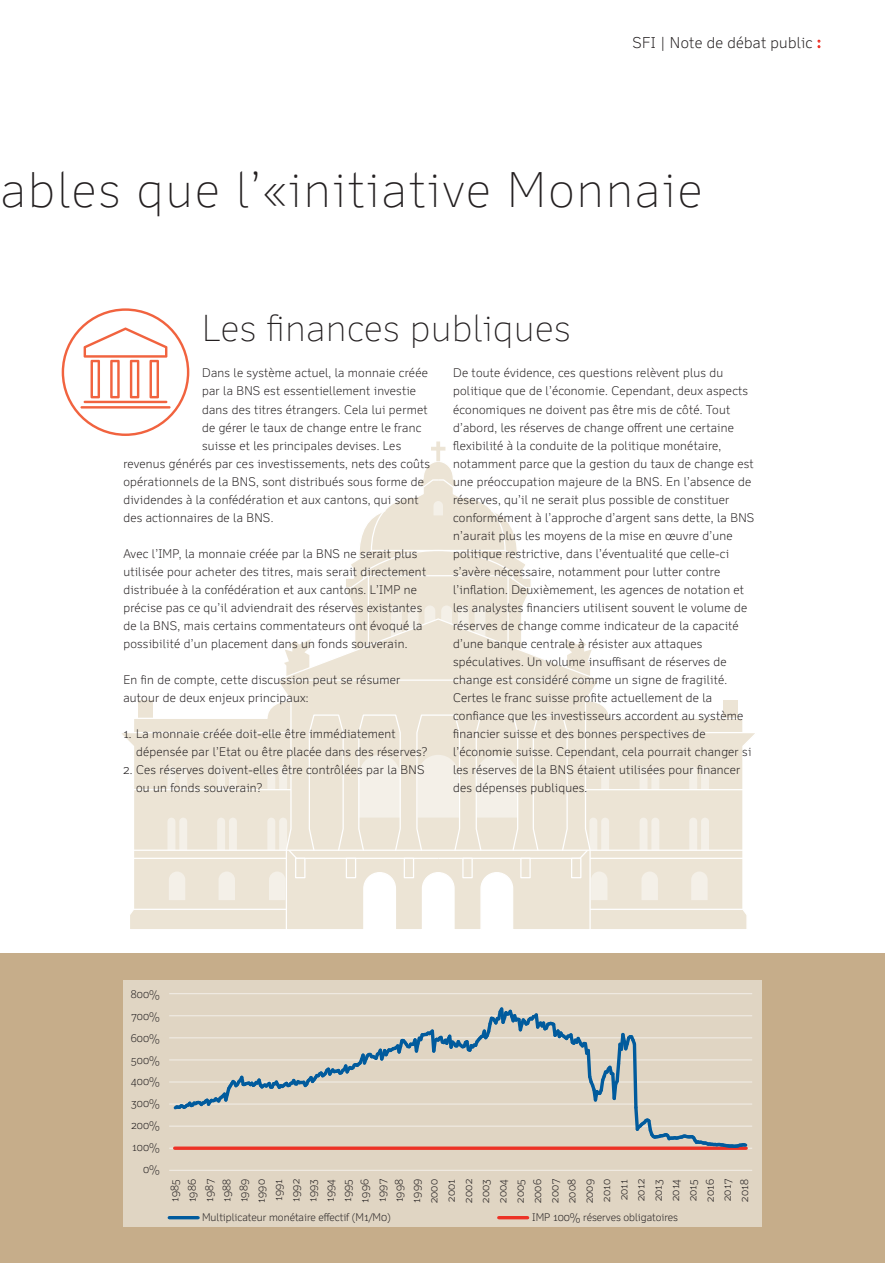
<style>
.page{position:relative;width:885px;height:1263px;background:#fff}
.page>*{position:absolute;margin:0;border:0;box-sizing:border-box;transform-origin:0 0}
.t1{font:100 48px "Felbridge Pro";letter-spacing:.045em;color:#231f20}
.Copy{font:100 36px "Felbridge Pro";letter-spacing:.02em;color:#231f20}
.t2{font:300 15px "Felbridge Pro";letter-spacing:.02em;color:#231f20}
.copy_FR{font:300 12px/18px "Felbridge Pro";letter-spacing:.02em;color:#231f20}
.Copy-2{font:300 12px/18px "Felbridge Pro";letter-spacing:.02em;color:#231f20}
.subtitle{font:300 10.5px/17.2px "Felbridge Pro";color:#231f20;text-align:justify}
.s1{font-family:"New Baskerville Std";font-weight:400;font-size:16.5px;color:#ee2e22}
</style>
<div class="page">
<svg style="left:279px;top:639px;width:319px;height:60px"></svg>
<hr style="left:277px;top:679px;width:322px;height:2px;background:#fff">
<svg style="left:436px;top:441px;width:4px;height:19px"></svg>
<svg style="left:431px;top:447px;width:14px;height:4px"></svg>
<svg style="left:122px;top:699px;width:633px;height:230px"></svg>
<div style="left:571px;top:858px;width:10px;height:20px;border:1px solid #fff"></div>
<div style="left:520px;top:858px;width:10px;height:20px;border:1px solid #fff"></div>
<div style="left:462px;top:858px;width:10px;height:20px;border:1px solid #fff"></div>
<svg style="left:344px;top:460px;width:188px;height:192px"></svg>
<div style="left:0;top:953px;width:884px;height:310px;background:#c6ad8a"></div>
<div style="left:123px;top:980px;width:638px;height:247px;background:#e0d5c3"></div>
<hr style="left:169px;top:1216px;width:29px;height:3px;background:#015b9d">
<hr style="left:498px;top:1216px;width:29px;height:3px;background:#ed3226">
<hr style="left:169px;top:1170px;width:583px;height:1px;background:#f3efe9">
<hr style="left:169px;top:1148px;width:583px;height:1px;background:#f3efe9">
<hr style="left:169px;top:1126px;width:583px;height:1px;background:#f3efe9">
<hr style="left:169px;top:1104px;width:583px;height:1px;background:#f3efe9">
<hr style="left:169px;top:1081px;width:583px;height:1px;background:#f3efe9">
<hr style="left:169px;top:1059px;width:583px;height:1px;background:#f3efe9">
<hr style="left:169px;top:1037px;width:583px;height:1px;background:#f3efe9">
<hr style="left:169px;top:1015px;width:583px;height:1px;background:#f3efe9">
<hr style="left:169px;top:993px;width:583px;height:1px;background:#f3efe9">
<svg style="left:171px;top:1007px;width:574px;height:143px"></svg>
<svg style="left:817px;top:40px;width:3px;height:8px"></svg>
<svg style="left:62px;top:308px;width:127px;height:128px"></svg>
<hr style="left:84px;top:401px;width:83px;height:2px;background:#f1633f">
<hr style="left:80px;top:406px;width:90px;height:3px;background:#f1633f">
<p class="t2" style="left:632px;top:34px;width:190px">SFI | Note de débat public <span class="s1">:</span></p>
<h1 class="t1" style="left:1px;top:161px;width:702px">ables que l’«initiative Monnaie</h1>
<p class="Copy" style="left:202px;top:307px;width:370px">Les finances publiques</p>
<p class="Copy-2" style="left:202px;top:364px;width:227px">Dans le système actuel, la monnaie créée</p>
<p class="Copy-2" style="left:202px;top:382px;width:215px">par la BNS est essentiellement investie</p>
<p class="Copy-2" style="left:202px;top:400px;width:227px">dans des titres étrangers. Cela lui permet</p>
<p class="Copy-2" style="left:202px;top:418px;width:221px">de gérer le taux de change entre le franc</p>
<p class="Copy-2" style="left:202px;top:436px;width:200px">suisse et les principales devises. Les</p>
<p class="Copy-2" style="left:123px;top:454px;width:308px">revenus générés par ces investissements, nets des coûts</p>
<p class="Copy-2" style="left:123px;top:472px;width:302px">opérationnels de la BNS, sont distribués sous forme de</p>
<p class="Copy-2" style="left:123px;top:490px;width:296px">dividendes à la confédération et aux cantons, qui sont</p>
<p class="Copy-2" style="left:123px;top:508px;width:151px">des actionnaires de la BNS.</p>
<p class="Copy-2" style="left:123px;top:544px;width:304px">Avec l’IMP, la monnaie créée par la BNS ne serait plus utilisée pour acheter des titres, mais serait directement distribuée à la confédération et aux cantons. L’IMP ne précise pas ce qu’il adviendrait des réserves existantes de la BNS, mais certains commentateurs ont évoqué la possibilité d’un placement dans un fonds souverain.</p>
<p class="Copy-2" style="left:123px;top:670px;width:278px">En fin de compte, cette discussion peut se résumer autour de deux enjeux principaux:</p>
<p class="Copy-2" style="left:136px;top:724px;width:293px;text-indent:-13px">1. La monnaie créée doit-elle être immédiatement dépensée par l’Etat ou être placée dans des réserves?</p>
<p class="Copy-2" style="left:136px;top:760px;width:290px;text-indent:-13px">2. Ces réserves doivent-elles être contrôlées par la BNS ou un fonds souverain?</p>
<p class="copy_FR" style="left:453px;top:364px;width:303px">De toute évidence, ces questions relèvent plus du politique que de l’économie. Cependant, deux aspects économiques ne doivent pas être mis de côté. Tout d’abord, les réserves de change offrent une certaine flexibilité à la conduite de la politique monétaire, notamment parce que la gestion du taux de change est une préoccupation majeure de la BNS. En l’absence de réserves, qu’il ne serait plus possible de constituer conformément à l’approche d’argent sans dette, la BNS n’aurait plus les moyens de la mise en œuvre d’une politique restrictive, dans l’éventualité que celle-ci s’avère nécessaire, notamment pour lutter contre l’inflation. Deuxièmement, les agences de notation et les analystes financiers utilisent souvent le volume de réserves de change comme indicateur de la capacité d’une banque centrale à résister aux attaques spéculatives. Un volume insuffisant de réserves de change est considéré comme un signe de fragilité.<br>Certes le franc suisse profite actuellement de la confiance que les investisseurs accordent au système financier suisse et des bonnes perspectives de l’économie suisse. Cependant, cela pourrait changer si les réserves de la BNS étaient utilisées pour financer des dépenses publiques.</p>
<p class="subtitle" style="left:131px;top:983px;width:31px;line-height:21.9px;text-align:right">800%<br>700%<br>600%<br>500%<br>400%<br>300%<br>200%<br>100%<br>0%</p>
<p class="subtitle" style="left:166px;top:1203px;width:26px;rotate:-90deg">1985<br>1986<br>1987<br>1988<br>1989<br>1990<br>1991<br>1992<br>1993<br>1994<br>1995<br>1996<br>1997<br>1998<br>1999<br>2000<br>2001<br>2002<br>2003<br>2004<br>2005<br>2006<br>2007<br>2008<br>2009<br>2010<br>2011<br>2012<br>2013<br>2014<br>2015<br>2016<br>2017<br>2018</p>
<p class="subtitle" style="left:202px;top:1208px;width:190px">Multiplicateur monétaire effectif (M1/M0)</p>
<p class="subtitle" style="left:532px;top:1208px;width:147px">IMP 100% réserves obligatoires</p>
</div>
